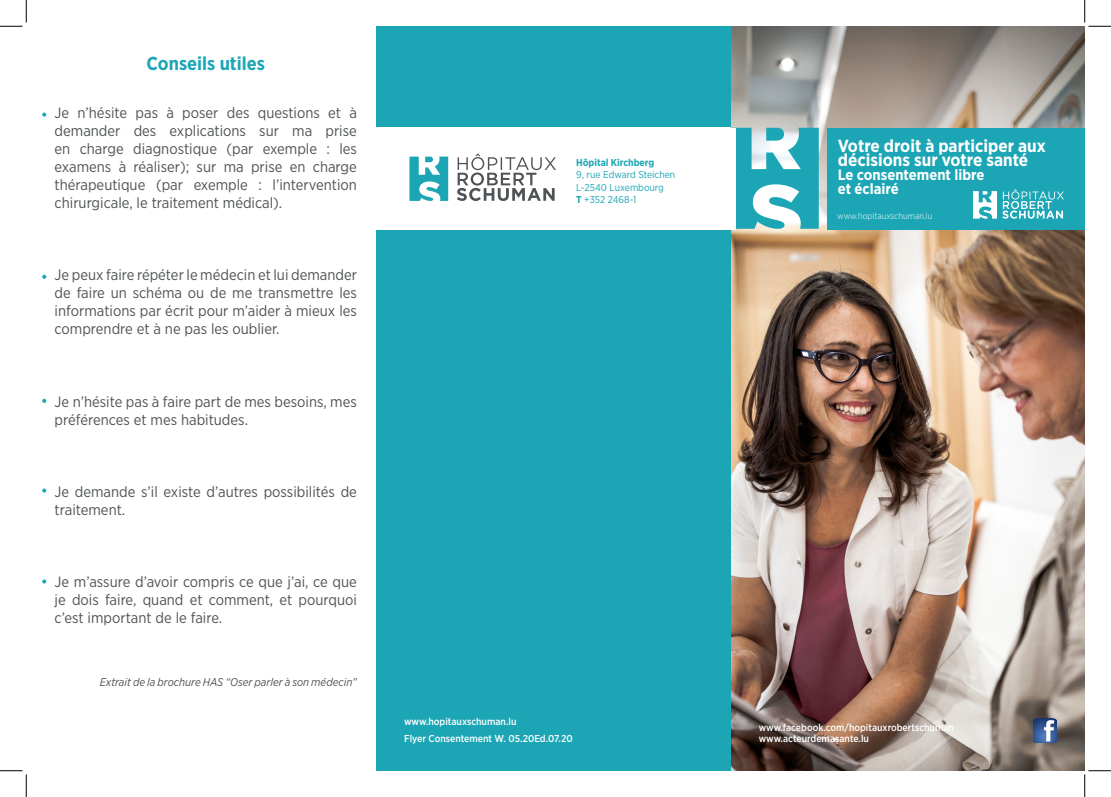
<style>
.page{position:relative;width:1111px;height:797px;background:#fff}
.page>*{position:absolute;margin:0;border:0;box-sizing:border-box;transform-origin:0 0}
.t1{font:700 18.75px "Gotham Narrow";color:#1ca6b5}
.t2{font:700 17.5px/13.8px "Gotham Narrow";color:#fff}
.t3{font:15px/18px "Gotham Narrow";color:#4f5355;text-align:justify}
.t4{font:700 15px "Gotham Narrow";color:#fff}
.t5{font:italic 11.25px "Gotham Narrow";color:#4f5355}
.t6{font:500 10px "Gotham Narrow";color:#fff}
.t7{font:10px/12.5px "Gotham Narrow";color:#1ca6b5}
.t8{font:300 8.75px "Gotham Narrow";color:#fff}
.s1{font-weight:700}
</style>
<div class="page">
<svg style="left:42px;top:113px;width:4px;height:4px"></svg>
<svg style="left:42px;top:275px;width:4px;height:4px"></svg>
<svg style="left:42px;top:399px;width:4px;height:4px"></svg>
<svg style="left:42px;top:488px;width:4px;height:4px"></svg>
<svg style="left:42px;top:579px;width:4px;height:4px"></svg>
<img style="left:730px;top:26px;width:354px;height:744px">
<div style="left:376px;top:26px;width:354px;height:744px;background:#1ca6b5"></div>
<svg style="left:1032px;top:718px;width:24px;height:24px"></svg>
<svg style="left:735px;top:128px;width:83px;height:101px"></svg>
<div style="left:826px;top:128px;width:258px;height:101px;background:#1ca6b5"></div>
<svg style="left:973px;top:191px;width:23px;height:28px"></svg>
<svg style="left:1002px;top:189px;width:61px;height:30px"></svg>
<div style="left:370px;top:128px;width:365px;height:102px;background:#fff"></div>
<svg style="left:409px;top:157px;width:39px;height:44px"></svg>
<svg style="left:457px;top:154px;width:99px;height:47px"></svg>
<svg style="left:0;top:0;width:27px;height:27px"></svg>
<svg style="left:0;top:770px;width:27px;height:27px"></svg>
<svg style="left:1084px;top:0;width:26px;height:27px"></svg>
<svg style="left:1084px;top:770px;width:26px;height:27px"></svg>
<p class="t1" style="left:146px;top:51px;width:120px">Conseils utiles</p>
<p class="t3" style="left:55px;top:104px;width:304px">Je n’hésite pas à poser des questions et à demander des explications sur ma prise en charge diagnostique (par exemple : les examens à réaliser); sur ma prise en charge thérapeutique (par exemple : l’intervention chirurgicale, le traitement médical).</p>
<p class="t3" style="left:55px;top:266px;width:304px">Je peux faire répéter le médecin et lui demander de faire un schéma ou de me transmettre les informations par écrit pour m’aider à mieux les comprendre et à ne pas les oublier.</p>
<p class="t3" style="left:55px;top:392px;width:304px">Je n’hésite pas à faire part de mes besoins, mes préférences et mes habitudes.</p>
<p class="t3" style="left:55px;top:482px;width:304px">Je demande s’il existe d’autres possibilités de traitement.</p>
<p class="t3" style="left:55px;top:572px;width:304px">Je m’assure d’avoir compris ce que j’ai, ce que je dois faire, quand et comment, et pourquoi c’est important de le faire.</p>
<p class="t5" style="left:100px;top:674px;width:259px">Extrait de la brochure HAS “Oser parler à son médecin”</p>
<p class="t7" style="left:576px;top:156px;width:101px"><span class="s1">Hôpital Kirchberg<br></span>9, rue Edward Steichen<br>L-2540 Luxembourg</p>
<p class="t7" style="left:576px;top:193px;width:61px"><span class="s1">T</span> +352 2468-1</p>
<p class="t6" style="left:404px;top:715px;width:114px">www.hopitauxschuman.lu</p>
<p class="t6" style="left:404px;top:732px;width:170px">Flyer Consentement W. 05.20Ed.07.20</p>
<p class="t2" style="left:837px;top:139px;width:210px">Votre droit à participer aux décisions sur votre santé</p>
<p class="t4" style="left:837px;top:165px;width:148px">Le consentement libre</p>
<p class="t4" style="left:837px;top:179px;width:63px">et éclairé</p>
<p class="t8" style="left:837px;top:210px;width:97px">www.hopitauxschuman.lu</p>
<p class="t6" style="left:758px;top:721px;width:197px">www.facebook.com/hopitauxrobertschuman</p>
<p class="t6" style="left:758px;top:732px;width:112px">www.acteurdemasante.lu</p>
</div>
